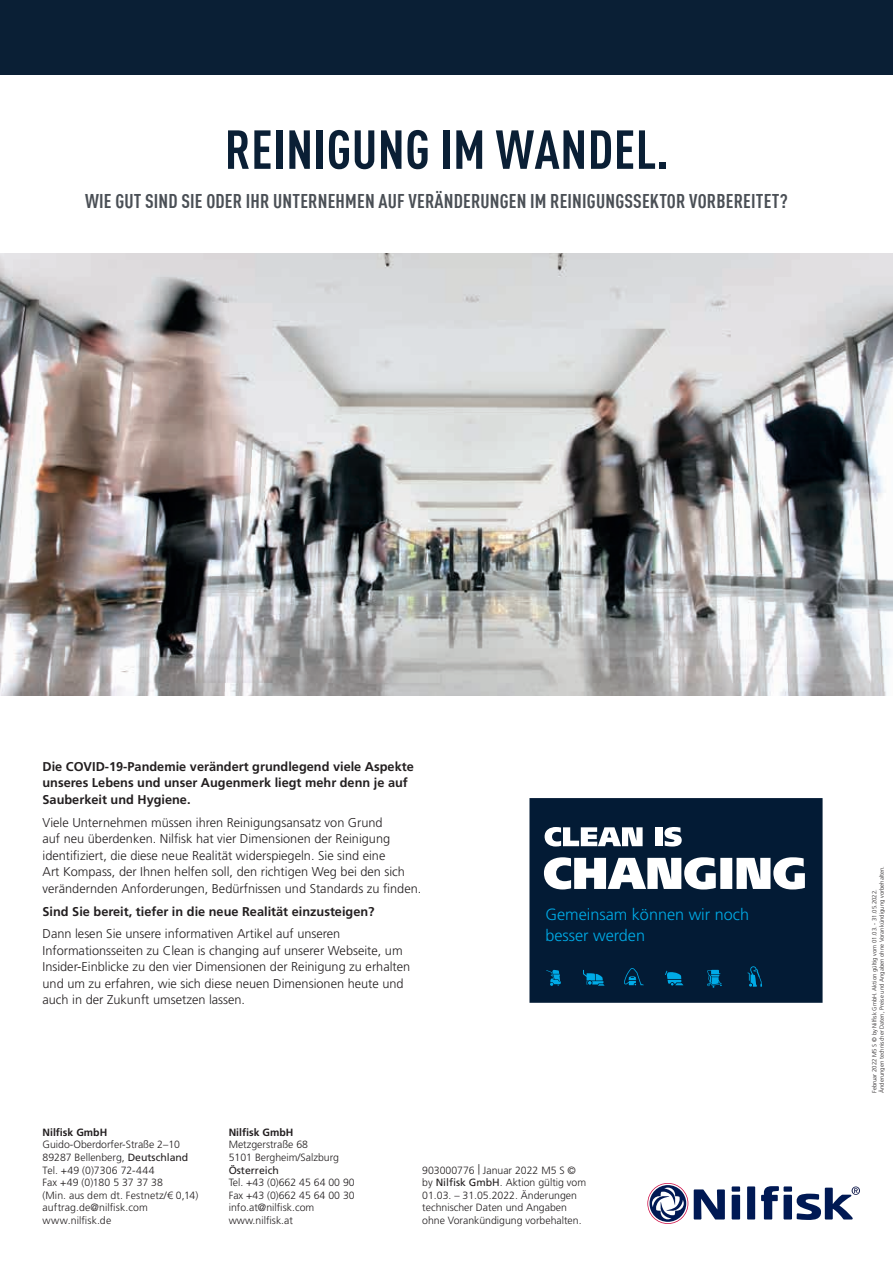
<style>
.page{position:relative;width:893px;height:1263px;background:#fff}
.page>*{position:absolute;margin:0;border:0;box-sizing:border-box;transform-origin:0 0}
.t1{font:700 condensed 54px "DINOT";letter-spacing:.01em;color:#0a1f35}
.t2{font:700 condensed 19.5px "DINOT";letter-spacing:.01em;color:#4a4f55}
.t3{font:300 16.2px/21.3px "Frutiger LT Std";color:#00abe7}
.t4{font:300 12.75px/16.5px "Frutiger LT Std";color:#231f20}
.t5{font:700 12.75px/16.5px "Frutiger LT Std";color:#231f20}
.t6{font:300 10.5px/12.6px "Frutiger LT Std";color:#231f20}
.t7{font:700 10.5px "Frutiger LT Std";color:#231f20}
.t8{font:10.5px "Frutiger LT Std";color:#231f20}
.t9{font:300 6px/7.2px "Frutiger LT Std";color:#231f20}
.s1{font-weight:400}
</style>
<div class="page">
<img style="left:0;top:253px;width:893px;height:442px">
<div style="left:0;top:0;width:893px;height:74px;background:#0a1f35"></div>
<div style="left:747px;top:1186px;width:8px;height:33px;background:#001954"></div>
<svg style="left:694px;top:1189px;width:31px;height:30px"></svg>
<div style="left:732px;top:1195px;width:8px;height:24px;background:#001954"></div>
<div style="left:784px;top:1195px;width:8px;height:24px;background:#001954"></div>
<div style="left:732px;top:1186px;width:8px;height:6px;background:#001954"></div>
<div style="left:784px;top:1186px;width:8px;height:6px;background:#001954"></div>
<svg style="left:761px;top:1186px;width:18px;height:33px"></svg>
<svg style="left:647px;top:1183px;width:41px;height:41px"></svg>
<svg style="left:797px;top:1186px;width:63px;height:34px"></svg>
<svg style="left:529px;top:798px;width:294px;height:205px;background:#22374d"></svg>
<svg style="left:545px;top:827px;width:98px;height:19px"></svg>
<div style="left:655px;top:827px;width:7px;height:19px;background:#fff"></div>
<svg style="left:664px;top:827px;width:18px;height:19px"></svg>
<svg style="left:624px;top:968px;width:20px;height:17px"></svg>
<svg style="left:665px;top:971px;width:18px;height:14px"></svg>
<svg style="left:583px;top:970px;width:22px;height:16px"></svg>
<svg style="left:707px;top:970px;width:15px;height:18px"></svg>
<svg style="left:747px;top:966px;width:15px;height:21px"></svg>
<svg style="left:546px;top:970px;width:15px;height:16px"></svg>
<h1 class="t1" style="left:225px;top:110px;width:445px">REINIGUNG IM WANDEL.</h1>
<h2 class="t2" style="left:85px;top:187px;width:704px">WIE GUT SIND SIE ODER IHR UNTERNEHMEN AUF VERÄNDERUNGEN IM REINIGUNGSSEKTOR VORBEREITET?</h2>
<p class="t5" style="left:43px;top:758px;width:373px">Die COVID-19-Pandemie verändert grundlegend viele Aspekte unseres Lebens und unser Augenmerk liegt mehr denn je auf<br>Sauberkeit und Hygiene.</p>
<p class="t4" style="left:43px;top:814px;width:380px">Viele Unternehmen müssen ihren Reinigungsansatz von Grund<br>auf neu überdenken. Nilfisk hat vier Dimensionen der Reinigung identifiziert, die diese neue Realität widerspiegeln. Sie sind eine<br>Art Kompass, der Ihnen helfen soll, den richtigen Weg bei den sich verändernden Anforderungen, Bedürfnissen und Standards zu finden.</p>
<p class="t5" style="left:43px;top:903px;width:334px">Sind Sie bereit, tiefer in die neue Realität einzusteigen?</p>
<p class="t4" style="left:43px;top:926px;width:369px">Dann lesen Sie unsere informativen Artikel auf unseren Informationsseiten zu Clean is changing auf unserer Webseite, um Insider-Einblicke zu den vier Dimensionen der Reinigung zu erhalten und um zu erfahren, wie sich diese neuen Dimensionen heute und auch in der Zukunft umsetzen lassen.</p>
<p class="t3" style="left:545px;top:904px;width:205px">Gemeinsam können wir noch besser werden</p>
<p class="t7" style="left:43px;top:1126px;width:66px">Nilfisk GmbH</p>
<p class="t6" style="left:43px;top:1138px;width:157px">Guido-Oberdorfer-Straße 2–10<br>89287 Bellenberg, <span class="s1">Deutschland<br></span>Tel. +49 (0)7306 72-444<br>Fax +49 (0)180 5 37 37 38<br>(Min. aus dem dt. Festnetz/€ 0,14) auftrag.de@nilfisk.com www.nilfisk.de</p>
<p class="t7" style="left:229px;top:1126px;width:66px">Nilfisk GmbH</p>
<p class="t6" style="left:229px;top:1138px;width:112px">Metzgerstraße 68<br>5101 Bergheim/Salzburg</p>
<p class="t8" style="left:229px;top:1164px;width:52px">Österreich</p>
<p class="t6" style="left:229px;top:1176px;width:127px">Tel. +43 (0)662 45 64 00 90<br>Fax +43 (0)662 45 64 00 30 info.at@nilfisk.com www.nilfisk.at</p>
<p class="t6" style="left:422px;top:1164px;width:165px">903000776 | Januar 2022 M5 S © by <span class="s1">Nilfisk GmbH</span>. Aktion gültig vom<br>01.03. – 31.05.2022. Änderungen technischer Daten und Angaben ohne Vorankündigung vorbehalten.</p>
<p class="t9" style="left:871px;top:1093px;width:228px;rotate:-90deg">Februar 2022 M5 S © by Nilfisk GmbH. Aktion gültig vom 01.03. - 31.05.2022.<br>Änderungen technischer Daten, Preise und Angaben ohne Vorankündigung vorbehalten.</p>
</div>
